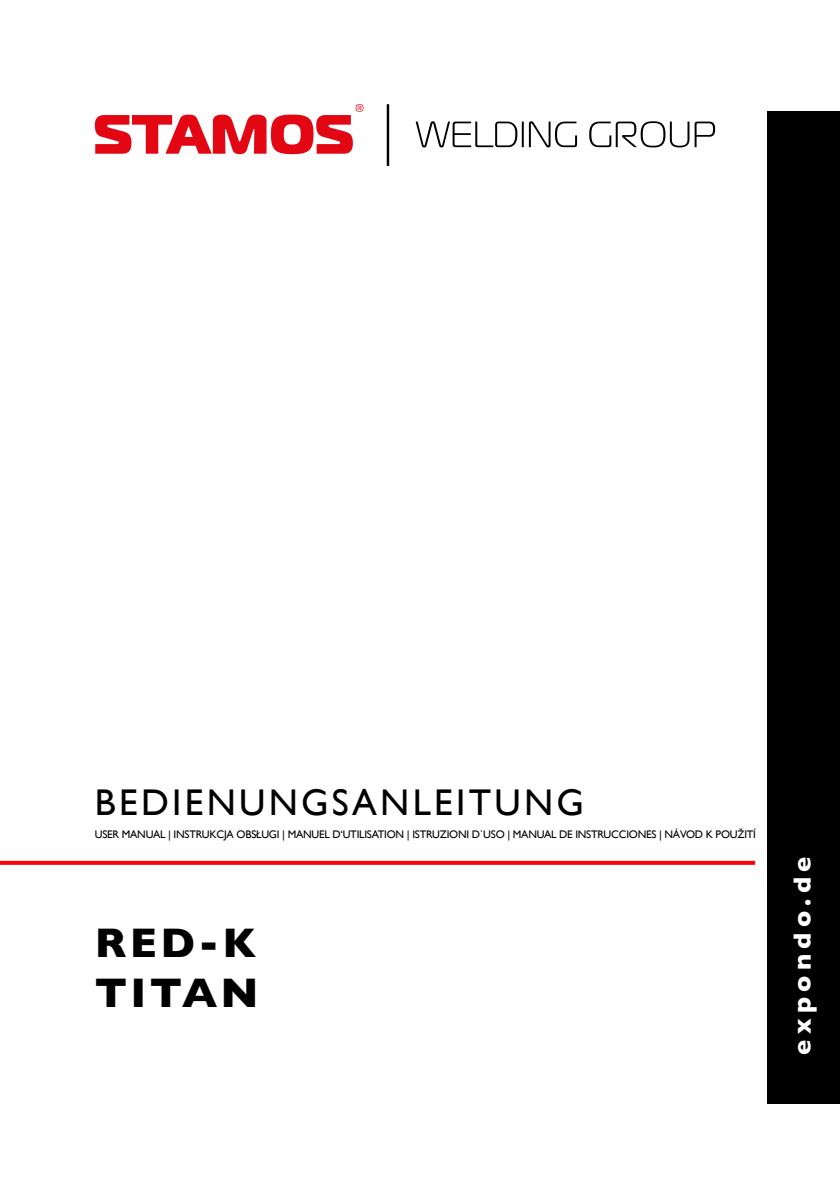
<style>
.page{position:relative;width:840px;height:1191px;background:#fff}
.page>*{position:absolute;margin:0;border:0;box-sizing:border-box;transform-origin:0 0}
.t1{font:700 42.2px/50.6px "Gill Sans";letter-spacing:.08em;color:#000}
.t2{font:37.2px "Gill Sans";letter-spacing:.09em;color:#000}
.t3{font:700 25.4px "Gill Sans";letter-spacing:.21em;color:#fff}
.t4{font:11px "Gill Sans";letter-spacing:-.02em;color:#000}
</style>
<div class="page">
<svg style="left:415px;top:121px;width:299px;height:26px"></svg>
<hr style="left:386px;top:104px;width:3px;height:62px;background:#000">
<svg style="left:95px;top:104px;width:268px;height:50px"></svg>
<svg style="left:0;top:861px;width:754px;height:4px;background:#fc0b0b"></svg>
<div style="left:767px;top:111px;width:72px;height:992px;background:#000"></div>
<h2 class="t2" style="left:95px;top:780px;width:490px">BEDIENUNGSANLEITUNG</h2>
<p class="t4" style="left:95px;top:827px;width:662px">USER MANUAL | INSTRUKCJA OBSŁUGI | MANUEL D‘UTILISATION | ISTRUZIONI D`USO | MANUAL DE INSTRUCCIONES | NÁVOD K POUŽITÍ</p>
<h1 class="t1" style="left:95px;top:916px;width:165px">RED-K<br>TITAN</h1>
<h3 class="t3" style="left:786px;top:1054px;width:200px;rotate:-90deg">expondo.de</h3>
</div>
